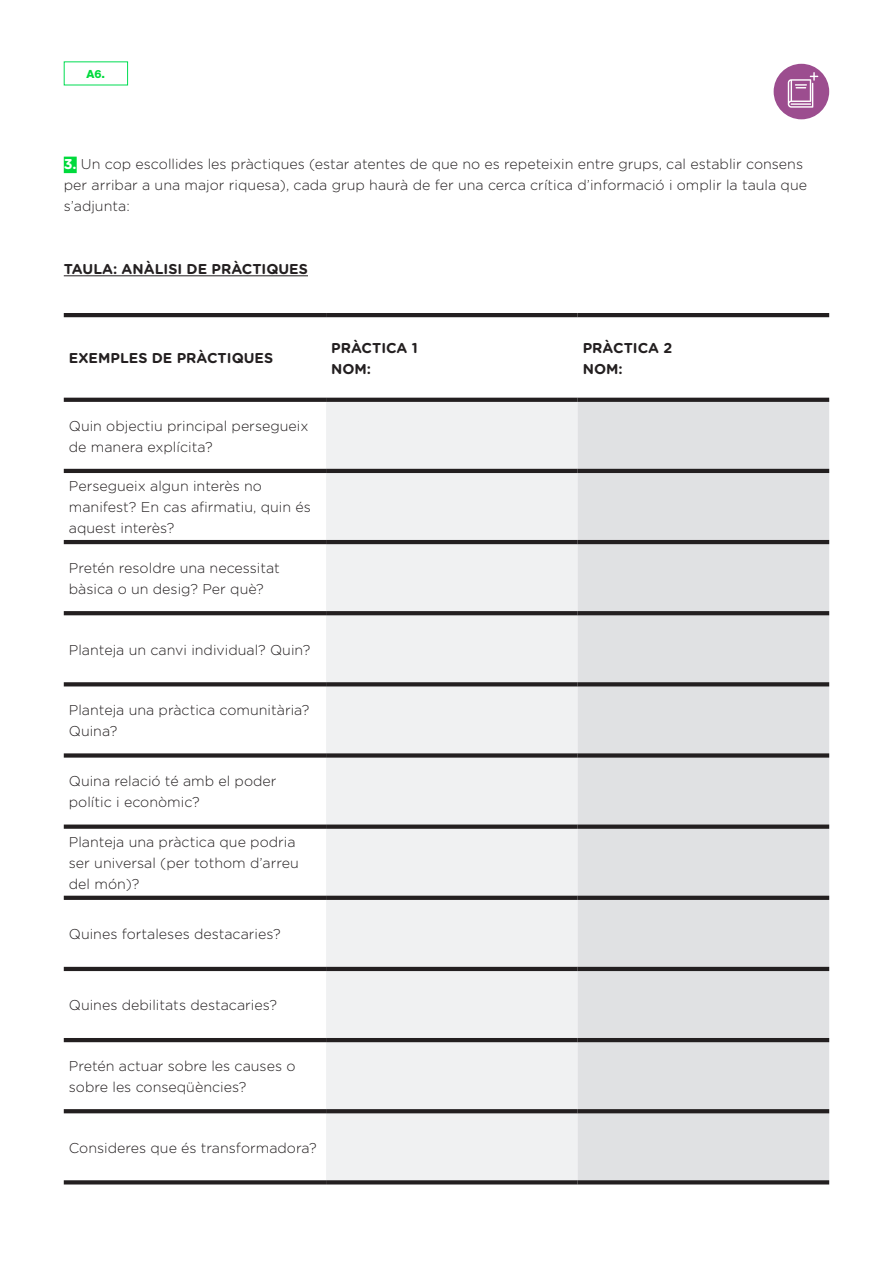
<style>
.page{position:relative;width:893px;height:1263px;background:#fff}
.page>*{position:absolute;margin:0;border:0;box-sizing:border-box;transform-origin:0 0}
.t1{font:300 14.25px/21px "Gotham Rounded";color:#231f20}
.t2{font:700 14.25px/21px "Gotham Rounded";color:#231f20}
.t3{font:800 11.25px "Helvetica Neue";color:#00da3c}
.s1{font-weight:700;color:#fff}
</style>
<div class="page">
<div style="left:64px;top:157px;width:13px;height:16px;background:#00da3c"></div>
<hr style="left:64px;top:275px;width:244px;height:1px;background:#231f20">
<div style="left:774px;top:64px;width:55px;height:55px;background:#9c4d8f;border-radius:50%"></div>
<svg style="left:788px;top:72px;width:30px;height:36px"></svg>
<div style="left:326px;top:402px;width:252px;height:778px;background:#f0f1f2"></div>
<div style="left:578px;top:402px;width:251px;height:778px;background:#e0e1e3"></div>
<hr style="left:64px;top:313px;width:262px;height:4px;background:#231f20">
<hr style="left:326px;top:313px;width:252px;height:4px;background:#231f20">
<hr style="left:578px;top:313px;width:251px;height:4px;background:#231f20">
<svg style="left:64px;top:398px;width:262px;height:4px"></svg>
<svg style="left:326px;top:398px;width:252px;height:4px"></svg>
<svg style="left:578px;top:398px;width:251px;height:4px"></svg>
<hr style="left:64px;top:469px;width:262px;height:4px;background:#231f20">
<hr style="left:326px;top:469px;width:252px;height:4px;background:#231f20">
<hr style="left:578px;top:469px;width:251px;height:4px;background:#231f20">
<hr style="left:64px;top:540px;width:262px;height:4px;background:#231f20">
<hr style="left:326px;top:540px;width:252px;height:4px;background:#231f20">
<hr style="left:578px;top:540px;width:251px;height:4px;background:#231f20">
<svg style="left:64px;top:611px;width:262px;height:4px"></svg>
<svg style="left:326px;top:611px;width:252px;height:4px"></svg>
<svg style="left:578px;top:611px;width:251px;height:4px"></svg>
<svg style="left:64px;top:682px;width:262px;height:4px"></svg>
<svg style="left:326px;top:682px;width:252px;height:4px"></svg>
<svg style="left:578px;top:682px;width:251px;height:4px"></svg>
<div style="left:64px;top:753px;width:262px;height:5px;background:#231f20"></div>
<div style="left:326px;top:753px;width:252px;height:5px;background:#231f20"></div>
<div style="left:578px;top:753px;width:251px;height:5px;background:#231f20"></div>
<div style="left:64px;top:824px;width:262px;height:5px;background:#231f20"></div>
<div style="left:326px;top:824px;width:252px;height:5px;background:#231f20"></div>
<div style="left:578px;top:824px;width:251px;height:5px;background:#231f20"></div>
<svg style="left:64px;top:896px;width:262px;height:4px"></svg>
<svg style="left:326px;top:896px;width:252px;height:4px"></svg>
<svg style="left:578px;top:896px;width:251px;height:4px"></svg>
<hr style="left:64px;top:967px;width:262px;height:4px;background:#231f20">
<hr style="left:326px;top:967px;width:252px;height:4px;background:#231f20">
<hr style="left:578px;top:967px;width:251px;height:4px;background:#231f20">
<hr style="left:64px;top:1038px;width:262px;height:4px;background:#231f20">
<hr style="left:326px;top:1038px;width:252px;height:4px;background:#231f20">
<hr style="left:578px;top:1038px;width:251px;height:4px;background:#231f20">
<svg style="left:64px;top:1109px;width:262px;height:4px"></svg>
<svg style="left:326px;top:1109px;width:252px;height:4px"></svg>
<svg style="left:578px;top:1109px;width:251px;height:4px"></svg>
<svg style="left:64px;top:1180px;width:262px;height:4px"></svg>
<svg style="left:326px;top:1180px;width:252px;height:4px"></svg>
<svg style="left:578px;top:1180px;width:251px;height:4px"></svg>
<p class="t3" style="left:87px;top:67px;width:20px">A6.</p>
<p class="t1" style="left:64px;top:153px;width:745px"><span class="s1">3.</span> Un cop escollides les pràctiques (estar atentes de que no es repeteixin entre grups, cal establir consens per arribar a una major riquesa), cada grup haurà de fer una cerca crítica d’informació i omplir la taula que s’adjunta:</p>
<p class="t2" style="left:64px;top:258px;width:246px">TAULA: ANÀLISI DE PRÀCTIQUES</p>
<p class="t2" style="left:69px;top:347px;width:206px">EXEMPLES DE PRÀCTIQUES</p>
<p class="t2" style="left:331px;top:336px;width:88px">PRÀCTICA 1<br>NOM:</p>
<p class="t2" style="left:583px;top:336px;width:91px">PRÀCTICA 2<br>NOM:</p>
<p class="t1" style="left:69px;top:414px;width:241px">Quin objectiu principal persegueix de manera explícita?</p>
<p class="t1" style="left:69px;top:475px;width:243px">Persegueix algun interès no manifest? En cas afirmatiu, quin és aquest interès?</p>
<p class="t1" style="left:69px;top:557px;width:213px">Pretén resoldre una necessitat bàsica o un desig? Per què?</p>
<p class="t1" style="left:69px;top:638px;width:243px">Planteja un canvi individual? Quin?</p>
<p class="t1" style="left:69px;top:699px;width:242px">Planteja una pràctica comunitària?<br>Quina?</p>
<p class="t1" style="left:69px;top:770px;width:209px">Quina relació té amb el poder polític i econòmic?</p>
<p class="t1" style="left:69px;top:831px;width:231px">Planteja una pràctica que podria ser universal (per tothom d’arreu del món)?</p>
<p class="t1" style="left:69px;top:923px;width:213px">Quines fortaleses destacaries?</p>
<p class="t1" style="left:69px;top:994px;width:210px">Quines debilitats destacaries?</p>
<p class="t1" style="left:69px;top:1055px;width:228px">Pretén actuar sobre les causes o sobre les conseqüències?</p>
<p class="t1" style="left:69px;top:1136px;width:249px">Consideres que és transformadora?</p>
</div>
